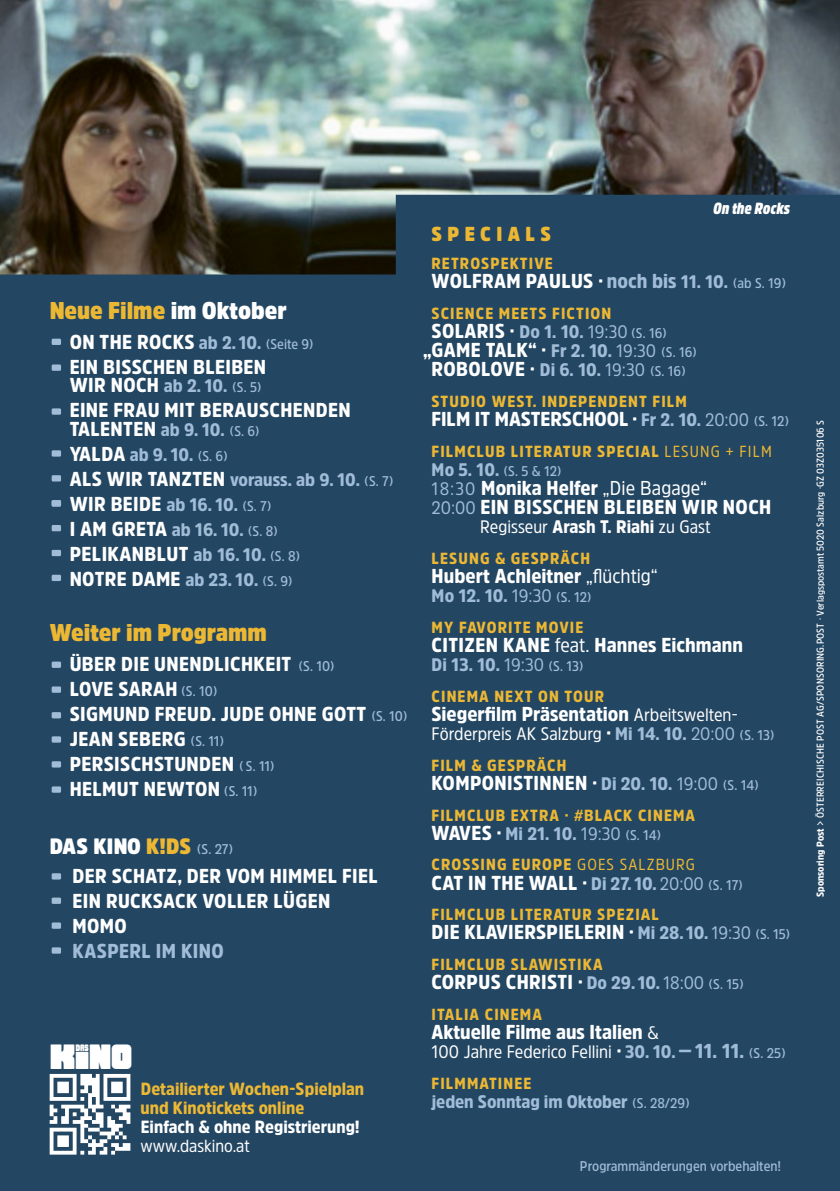
<style>
.page{position:relative;width:840px;height:1191px;background:#fff}
.page>*{position:absolute;margin:0;border:0;box-sizing:border-box;transform-origin:0 0}
.t1{font:30.6px "Kino";color:#fff}
.t2{font:900 24px "Amsi Pro Narw";color:#ecb834}
.t3{font:900 22px "Amsi Pro Narw";letter-spacing:.01em;color:#fff}
.t4{font:900 20px/18.2px "Amsi Pro Narw";letter-spacing:.02em;color:#fff}
.t5{font:900 20px "Amsi Pro Narw";color:#fff}
.t6{font:900 20px "Amsi Pro Narw";letter-spacing:.02em;color:#a0bcd7}
.t7{font:900 20px "Amsi Pro Narw";letter-spacing:.27em;color:#ecb834}
.t8{font:900 18px "Amsi Pro Narw";color:#a0bcd7}
.t9{font:18px "Amsi Pro Narw";color:#fff}
.t10{font:900 17.6px "Amsi Pro Narw";color:#ecb834}
.t11{font:900 17.6px/19px "Amsi Pro Narw";color:#fff}
.t12{font:900 16px "Amsi Pro Narw";letter-spacing:.07em;color:#ecb834}
.t13{font:italic 900 16px "Amsi Pro Cond";color:#fff}
.t14{font:600 14px "Amsi Pro Narw";color:#a0bcd7}
.t15{font:600 10px "Amsi Pro Narw";letter-spacing:.01em;color:#fff}
.s1{color:#fff}
.s2{font-size:18px;color:#a0bcd7}
.s3{font-weight:600;font-size:14px;color:#a0bcd7}
.s4{font-size:20px;color:#fff}
.s5{font-weight:600;font-size:14px}
.s6{color:#ecb834}
.s7{font-weight:400}
.s8{color:#a0bcd7}
.s9{font-weight:400;font-size:18px;color:#a0bcd7}
.s10{font-weight:900;font-size:18px}
.s11{font-weight:900}
.s12{font-weight:400;font-size:18px}
.s13{font-weight:900;font-size:20px}
.s14{font-weight:900;color:#a0bcd7}
.s15{font-weight:900;font-size:20px;color:#a0bcd7}
</style>
<div class="page">
<div style="left:0;top:0;width:839px;height:1191px;background:#234662"></div>
<div style="left:52px;top:873px;width:9px;height:6px;background:#a0bcd7;border-radius:2px"></div>
<div style="left:52px;top:897px;width:9px;height:7px;background:#a0bcd7;border-radius:2px"></div>
<div style="left:52px;top:922px;width:9px;height:6px;background:#a0bcd7;border-radius:2px"></div>
<div style="left:52px;top:947px;width:9px;height:6px;background:#a0bcd7;border-radius:2px"></div>
<svg style="left:50px;top:1074px;width:80px;height:80px"></svg>
<img style="left:0;top:0;width:839px;height:274px">
<div style="left:52px;top:339px;width:9px;height:6px;background:#a0bcd7;border-radius:2px"></div>
<div style="left:52px;top:550px;width:9px;height:6px;background:#a0bcd7;border-radius:2px"></div>
<div style="left:52px;top:575px;width:9px;height:6px;background:#a0bcd7;border-radius:2px"></div>
<div style="left:52px;top:661px;width:9px;height:7px;background:#a0bcd7;border-radius:2px"></div>
<div style="left:52px;top:686px;width:9px;height:7px;background:#a0bcd7;border-radius:2px"></div>
<div style="left:52px;top:712px;width:9px;height:6px;background:#a0bcd7;border-radius:2px"></div>
<div style="left:52px;top:736px;width:9px;height:6px;background:#a0bcd7;border-radius:2px"></div>
<div style="left:52px;top:761px;width:9px;height:6px;background:#a0bcd7;border-radius:2px"></div>
<div style="left:52px;top:786px;width:9px;height:6px;background:#a0bcd7;border-radius:2px"></div>
<div style="left:52px;top:525px;width:9px;height:6px;background:#a0bcd7;border-radius:2px"></div>
<div style="left:52px;top:500px;width:9px;height:6px;background:#a0bcd7;border-radius:2px"></div>
<div style="left:52px;top:475px;width:9px;height:6px;background:#a0bcd7;border-radius:2px"></div>
<div style="left:52px;top:450px;width:9px;height:6px;background:#a0bcd7;border-radius:2px"></div>
<div style="left:52px;top:408px;width:9px;height:7px;background:#a0bcd7;border-radius:2px"></div>
<div style="left:52px;top:364px;width:9px;height:7px;background:#a0bcd7;border-radius:2px"></div>
<p class="t2" style="left:50px;top:297px;width:238px">Neue Filme <span class="s1">im Oktober</span></p>
<p class="t4" style="left:70px;top:334px;width:245px">ON THE ROCKS <span class="s2">ab 2. 10.</span> <span class="s3">(Seite 9)</span></p>
<p class="t4" style="left:70px;top:359px;width:198px">EIN BISSCHEN BLEIBEN<br>WIR NOCH <span class="s2">ab 2. 10.</span> <span class="s3">(S. 5)</span></p>
<p class="t4" style="left:70px;top:402px;width:282px">EINE FRAU MIT BERAUSCHENDEN<br>TALENTEN <span class="s2">ab 9. 10.</span> <span class="s3">(S. 6)</span></p>
<p class="t8" style="left:70px;top:448px;width:159px"><span class="s4">YALDA</span> ab 9. 10. <span class="s5">(S. 6)</span></p>
<p class="t8" style="left:70px;top:473px;width:325px"><span class="s4">ALS WIR TANZTEN</span> vorauss. ab 9. 10. <span class="s5">(S. 7)</span></p>
<p class="t4" style="left:70px;top:496px;width:203px">WIR BEIDE <span class="s2">ab 16. 10.</span> <span class="s3">(S. 7)</span></p>
<p class="t4" style="left:70px;top:521px;width:210px">I AM GRETA <span class="s2">ab 16. 10.</span> <span class="s3">(S. 8)</span></p>
<p class="t4" style="left:70px;top:546px;width:232px">PELIKANBLUT <span class="s2">ab 16. 10.</span> <span class="s3">(S. 8)</span></p>
<p class="t4" style="left:70px;top:571px;width:224px">NOTRE DAME <span class="s2">ab 23. 10.</span> <span class="s3">(S. 9)</span></p>
<p class="t2" style="left:50px;top:618px;width:218px">Weiter im Programm</p>
<p class="t4" style="left:70px;top:656px;width:266px">ÜBER DIE UNENDLICHKEIT <span class="s3">(S. 10)</span></p>
<p class="t4" style="left:70px;top:681px;width:149px">LOVE SARAH <span class="s3">(S. 10)</span></p>
<p class="t4" style="left:70px;top:706px;width:339px">SIGMUND FREUD. JUDE OHNE GOTT <span class="s3">(S. 10)</span></p>
<p class="t4" style="left:70px;top:731px;width:156px">JEAN SEBERG <span class="s3">(S. 11)</span></p>
<p class="t4" style="left:70px;top:756px;width:206px">PERSISCHSTUNDEN <span class="s3">( S. 11)</span></p>
<p class="t4" style="left:70px;top:781px;width:189px">HELMUT NEWTON <span class="s3">(S. 11)</span></p>
<p class="t3" style="left:50px;top:833px;width:185px">DAS KINO <span class="s6">K!DS</span> <span class="s3">(S. 27)</span></p>
<p class="t4" style="left:72px;top:868px;width:306px">DER SCHATZ, DER VOM HIMMEL FIEL</p>
<p class="t4" style="left:72px;top:893px;width:259px">EIN RUCKSACK VOLLER LÜGEN</p>
<p class="t4" style="left:72px;top:918px;width:56px">MOMO</p>
<p class="t6" style="left:72px;top:944px;width:153px">KASPERL IM KINO</p>
<p class="t1" style="left:51px;top:1040px;width:86px">1</p>
<p class="t10" style="left:141px;top:1082px;width:225px">Detailierter Wochen-Spielplan</p>
<p class="t10" style="left:140px;top:1101px;width:165px">und Kinotickets online</p>
<p class="t11" style="left:140px;top:1118px;width:221px">Einfach &amp; ohne Registrierung! <span class="s7">www.daskino.at</span></p>
<p class="t13" style="left:712px;top:203px;width:78px">On the Rocks</p>
<p class="t7" style="left:431px;top:222px;width:121px">SPECIALS</p>
<p class="t12" style="left:431px;top:258px;width:123px">RETROSPEKTIVE</p>
<p class="t4" style="left:431px;top:273px;width:356px">WOLFRAM PAULUS · <span class="s8">noch bis</span> <span class="s2">11. 10.</span> <span class="s3">(ab S. 19)</span></p>
<p class="t12" style="left:431px;top:307px;width:181px">SCIENCE MEETS FICTION</p>
<p class="t4" style="left:431px;top:323px;width:237px">SOLARIS · <span class="s2">Do 1. 10.</span> <span class="s9">19:30</span> <span class="s3">(S. 16)</span></p>
<p class="t4" style="left:423px;top:342px;width:275px">„GAME TALK“ · <span class="s2">Fr 2. 10.</span> <span class="s9">19:30</span> <span class="s3">(S. 16)</span></p>
<p class="t4" style="left:431px;top:361px;width:255px">ROBOLOVE · <span class="s2">Di 6. 10.</span> <span class="s9">19:30</span> <span class="s3">(S. 16)</span></p>
<p class="t12" style="left:431px;top:395px;width:257px">STUDIO WEST. INDEPENDENT FILM</p>
<p class="t5" style="left:431px;top:412px;width:359px">FILM IT MASTERSCHOOL · <span class="s2">Fr 2. 10.</span> <span class="s9">20:00</span> <span class="s3">(S. 12)</span></p>
<p class="t12" style="left:431px;top:445px;width:341px">FILMCLUB LITERATUR SPECIAL <span class="s7">LESUNG + FILM</span></p>
<p class="t14" style="left:431px;top:466px;width:131px"><span class="s10">Mo 5. 10.</span> (S. 5 &amp; 12)</p>
<p class="t4" style="left:431px;top:479px;width:341px;line-height:19.2px"><span class="s9">18:30</span> Monika Helfer <span class="s7">„Die Bagage“<br></span><span class="s9">20:00</span> EIN BISSCHEN BLEIBEN WIR NOCH</p>
<p class="t9" style="left:480px;top:521px;width:232px">Regisseur <span class="s11">Arash T. Riahi</span> zu Gast</p>
<p class="t12" style="left:431px;top:553px;width:160px">LESUNG &amp; GESPRÄCH</p>
<p class="t5" style="left:431px;top:569px;width:227px">Hubert Achleitner <span class="s7">„flüchtig“</span></p>
<p class="t8" style="left:431px;top:590px;width:161px">Mo 12. 10. <span class="s7">19:30</span> <span class="s5">(S. 12)</span></p>
<p class="t12" style="left:431px;top:621px;width:153px">MY FAVORITE MOVIE</p>
<p class="t4" style="left:431px;top:637px;width:313px">CITIZEN KANE <span class="s7">feat.</span> Hannes Eichmann</p>
<p class="t8" style="left:431px;top:658px;width:153px">Di 13. 10. <span class="s7">19:30</span> <span class="s5">(S. 13)</span></p>
<p class="t12" style="left:431px;top:690px;width:174px">CINEMA NEXT ON TOUR</p>
<p class="t5" style="left:431px;top:707px;width:307px">Siegerfilm Präsentation <span class="s12">Arbeitswelten-</span></p>
<p class="t9" style="left:431px;top:727px;width:344px">Förderpreis AK Salzburg <span class="s13">·</span> <span class="s14">Mi 14. 10.</span> <span class="s8">20:00</span> <span class="s3">(S. 13)</span></p>
<p class="t12" style="left:431px;top:759px;width:136px">FILM &amp; GESPRÄCH</p>
<p class="t4" style="left:431px;top:775px;width:328px">KOMPONISTINNEN · <span class="s2">Di 20. 10.</span> <span class="s9">19:00</span> <span class="s3">(S. 14)</span></p>
<p class="t12" style="left:431px;top:809px;width:265px">FILMCLUB EXTRA · #BLACK CINEMA</p>
<p class="t8" style="left:431px;top:827px;width:231px"><span class="s4">WAVES ·</span> Mi 21. 10. <span class="s7">19:30</span> <span class="s5">(S. 14)</span></p>
<p class="t12" style="left:431px;top:859px;width:265px">CROSSING EUROPE <span class="s7">GOES SALZBURG</span></p>
<p class="t4" style="left:431px;top:874px;width:313px">CAT IN THE WALL · <span class="s2">Di 27. 10.</span> <span class="s9">20:00</span> <span class="s3">(S. 17)</span></p>
<p class="t12" style="left:431px;top:909px;width:229px">FILMCLUB LITERATUR SPEZIAL</p>
<p class="t4" style="left:431px;top:924px;width:360px">DIE KLAVIERSPIELERIN · <span class="s2">Mi 28.10.</span> <span class="s9">19:30</span> <span class="s3">(S. 15)</span></p>
<p class="t12" style="left:431px;top:958px;width:172px">FILMCLUB SLAWISTIKA</p>
<p class="t4" style="left:431px;top:974px;width:313px">CORPUS CHRISTI · <span class="s2">Do 29.10.</span> <span class="s9">18:00</span> <span class="s3">(S. 15)</span></p>
<p class="t12" style="left:431px;top:1008px;width:112px">ITALIA CINEMA</p>
<p class="t5" style="left:431px;top:1024px;width:228px">Aktuelle Filme aus Italien <span class="s12">&amp;</span></p>
<p class="t9" style="left:431px;top:1045px;width:355px">100 Jahre Federico Fellini <span class="s13">·</span> <span class="s14">30. 10.</span><span class="s15">—11. 11.</span> <span class="s3">(S. 25)</span></p>
<p class="t12" style="left:431px;top:1077px;width:101px">FILMMATINEE</p>
<p class="t8" style="left:431px;top:1095px;width:259px">jeden Sonntag im Oktober <span class="s5">(S. 28/29)</span></p>
<p class="t14" style="left:579px;top:1161px;width:202px">Programmänderungen vorbehalten!</p>
<p class="t15" style="left:816px;top:897px;width:478px;rotate:-90deg"><span class="s11">Sponsoring Post</span> &gt; ÖSTERREICHISCHE POST AG/SPONSORING.POST · Verlagspostamt 5020 Salzburg ·GZ 03Z035106 S</p>
</div>
